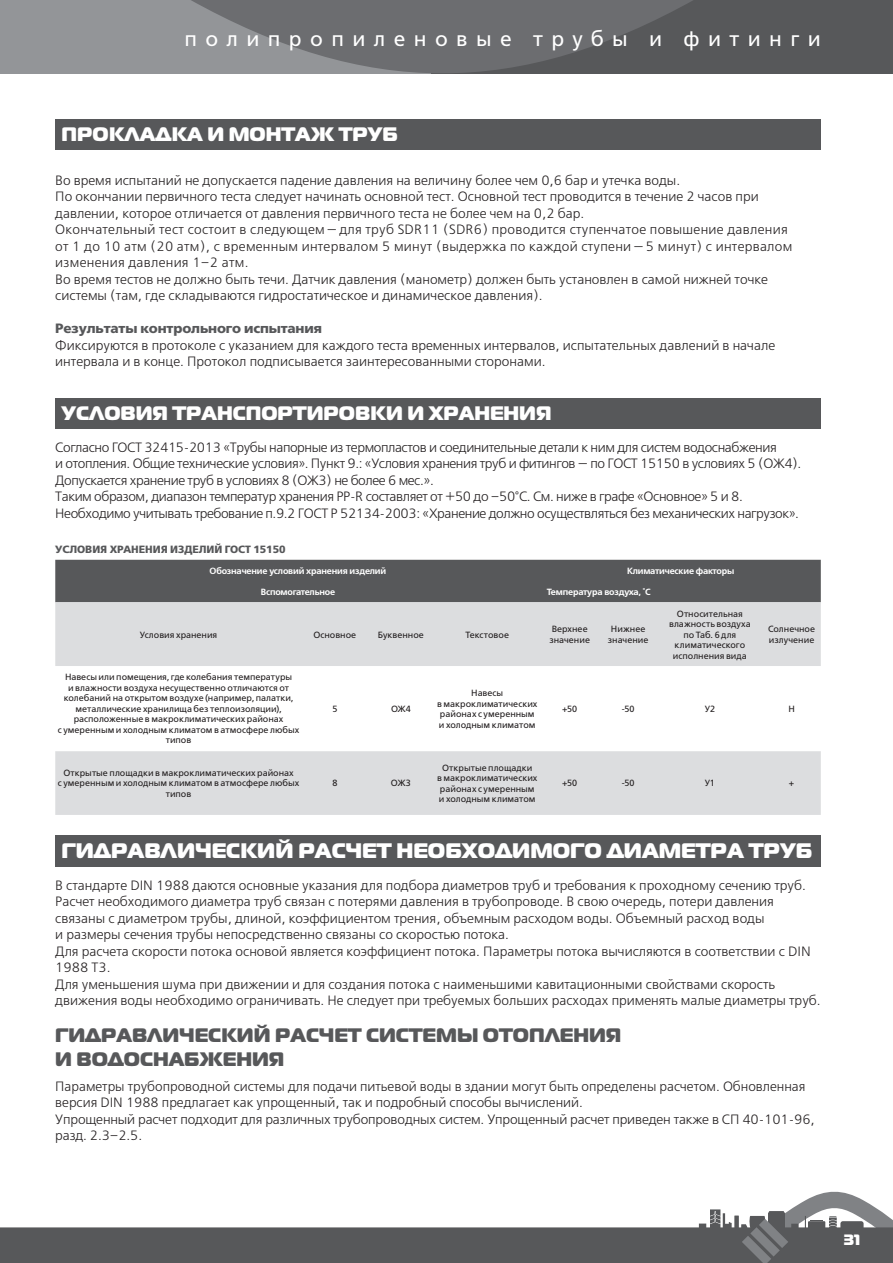
<style>
.page{position:relative;width:893px;height:1263px;background:#fff}
.page>*{position:absolute;margin:0;border:0;box-sizing:border-box;transform-origin:0 0}
.ZAG_PODRAZDEL{font:900 21px "Magistral C";color:#fff}
.t1{font:21px "Free Set C";letter-spacing:.4em;color:#fff}
.ZAG_PODRAZDEL-2{font:900 19.5px "Magistral C";color:#fff}
.ZAG{font:900 19.5px/24px "Magistral C";color:#57585a}
.t2{font:900 15px "Magistral C";color:#fff}
.text{font:300 13.5px/16.5px "Free Set C";color:#231f20}
.text-2{font:300 13.5px/16.5px "Free Set C";letter-spacing:-.03em;color:#231f20}
.text-3{font:300 13.5px/16.5px "Free Set C";letter-spacing:.02em;color:#231f20}
.text-4{font:700 13.5px "Free Set C";letter-spacing:-.01em;color:#57585a}
.zagolovok_table{font:700 10.5px "Free Set C";color:#57585a}
.text_table_centered{font:9px/10.5px "Free Set C";color:#231f20;text-align:center}
.podzagolovok_table{font:600 9px "Free Set C";letter-spacing:-.02em;color:#fff}
</style>
<div class="page">
<svg style="left:0;top:0;width:893px;height:74px;background:#717275"></svg>
<svg style="left:710px;top:1209px;width:10px;height:2px"></svg>
<svg style="left:0;top:1211px;width:742px;height:52px;fill:#57585a"></svg>
<svg style="left:742px;top:1191px;width:151px;height:72px"></svg>
<div style="left:55px;top:398px;width:766px;height:30px;background:#57585a"></div>
<div style="left:55px;top:835px;width:766px;height:31px;background:#57585a"></div>
<div style="left:55px;top:560px;width:766px;height:42px;background:#57585a"></div>
<div style="left:55px;top:602px;width:766px;height:213px;background:#dcdddf"></div>
<svg style="left:55px;top:666px;width:766px;height:85px"></svg>
<div style="left:55px;top:119px;width:766px;height:30px;background:#57585a"></div>
<h1 class="t1" style="left:185px;top:28px;width:638px">полипропиленовые трубы и фитинги</h1>
<p class="ZAG_PODRAZDEL-2" style="left:62px;top:122px;width:338px">ПРОКЛАДКА И МОНТАЖ ТРУБ</p>
<p class="text" style="left:55px;top:172px;width:626px">Во время испытаний не допускается падение давления на величину более чем 0,6 бар и утечка воды.</p>
<p class="text" style="left:55px;top:189px;width:705px">По окончании первичного теста следует начинать основной тест. Основной тест проводится в течение 2 часов при давлении, которое отличается от давления первичного теста не более чем на 0,2 бар.</p>
<p class="text-3" style="left:55px;top:222px;width:739px">Окончательный тест состоит в следующем — для труб SDR11 (SDR6) проводится ступенчатое повышение давления от 1 до 10 атм (20 атм), с временным интервалом 5 минут (выдержка по каждой ступени — 5 минут) с интервалом изменения давления 1–2 атм.</p>
<p class="text" style="left:55px;top:271px;width:714px">Во время тестов не должно быть течи. Датчик давления (манометр) должен быть установлен в самой нижней точке системы (там, где складываются гидростатическое и динамическое давления).</p>
<p class="text-4" style="left:55px;top:321px;width:268px">Результаты контрольного испытания</p>
<p class="text" style="left:55px;top:337px;width:721px">Фиксируются в протоколе с указанием для каждого теста временных интервалов, испытательных давлений в начале интервала и в конце. Протокол подписывается заинтересованными сторонами.</p>
<p class="ZAG_PODRAZDEL-2" style="left:62px;top:400px;width:491px">УСЛОВИЯ ТРАНСПОРТИРОВКИ И ХРАНЕНИЯ</p>
<p class="text-2" style="left:55px;top:439px;width:747px">Согласно ГОСТ 32415-2013 «Трубы напорные из термопластов и соединительные детали к ним для систем водоснабжения<br>и отопления. Общие технические условия». Пункт 9.: «Условия хранения труб и фитингов — по ГОСТ 15150 в условиях 5 (ОЖ4).<br>Допускается хранение труб в условиях 8 (ОЖ3) не более 6 мес.».</p>
<p class="text-2" style="left:55px;top:489px;width:689px">Таким образом, диапазон температур хранения PP-R составляет от +50 до –50°С. См. ниже в графе «Основное» 5 и 8.</p>
<p class="text-2" style="left:55px;top:505px;width:745px">Необходимо учитывать требование п.9.2 ГОСТ Р 52134-2003: «Хранение должно осуществляться без механических нагрузок».</p>
<p class="zagolovok_table" style="left:55px;top:543px;width:232px">УСЛОВИЯ ХРАНЕНИЯ ИЗДЕЛИЙ ГОСТ 15150</p>
<p class="podzagolovok_table" style="left:210px;top:565px;width:178px">Обозначение условий хранения изделий</p>
<p class="podzagolovok_table" style="left:627px;top:565px;width:109px">Климатические факторы</p>
<p class="podzagolovok_table" style="left:261px;top:587px;width:76px">Вспомогательное</p>
<p class="podzagolovok_table" style="left:547px;top:587px;width:106px">Температура воздуха, °С</p>
<p class="text_table_centered" style="left:140px;top:629px;width:79px">Условия хранения</p>
<p class="text_table_centered" style="left:313px;top:629px;width:44px">Основное</p>
<p class="text_table_centered" style="left:378px;top:629px;width:48px">Буквенное</p>
<p class="text_table_centered" style="left:466px;top:629px;width:45px">Текстовое</p>
<p class="text_table_centered" style="left:549px;top:624px;width:42px;text-align:left">Верхнее значение</p>
<p class="text_table_centered" style="left:608px;top:624px;width:42px">Нижнее значение</p>
<p class="text_table_centered" style="left:669px;top:608px;width:83px">Относительная влажность воздуха по Таб. 6 для климатического исполнения вида</p>
<p class="text_table_centered" style="left:768px;top:624px;width:49px;text-align:left">Солнечное излучение</p>
<p class="text_table_centered" style="left:58px;top:672px;width:243px">Навесы или помещения, где колебания температуры<br>и влажности воздуха несущественно отличаются от колебаний на открытом воздухе (например, палатки, металлические хранилища без теплоизоляции), расположенные в макроклиматических районах<br>с умеренным и холодным климатом в атмосфере любых типов</p>
<p class="text_table_centered" style="left:332px;top:704px;width:7px">5</p>
<p class="text_table_centered" style="left:391px;top:704px;width:21px">ОЖ4</p>
<p class="text_table_centered" style="left:58px;top:768px;width:243px">Открытые площадки в макроклиматических районах<br>с умеренным и холодным климатом в атмосфере любых типов</p>
<p class="text_table_centered" style="left:332px;top:778px;width:7px">8</p>
<p class="text_table_centered" style="left:391px;top:778px;width:22px">ОЖ3</p>
<p class="text_table_centered" style="left:437px;top:688px;width:102px">Навесы<br>в макроклиматических районах с умеренным и холодным климатом</p>
<p class="text_table_centered" style="left:437px;top:762px;width:102px">Открытые площадки<br>в макроклиматических районах с умеренным и холодным климатом</p>
<p class="text_table_centered" style="left:562px;top:704px;width:17px">+50</p>
<p class="text_table_centered" style="left:622px;top:704px;width:14px">-50</p>
<p class="text_table_centered" style="left:705px;top:704px;width:12px">У2</p>
<p class="text_table_centered" style="left:788px;top:704px;width:8px">Н</p>
<p class="text_table_centered" style="left:562px;top:778px;width:17px">+50</p>
<p class="text_table_centered" style="left:622px;top:778px;width:14px">-50</p>
<p class="text_table_centered" style="left:705px;top:778px;width:11px">У1</p>
<p class="text_table_centered" style="left:789px;top:778px;width:7px">+</p>
<p class="ZAG_PODRAZDEL" style="left:62px;top:837px;width:752px">ГИДРАВЛИЧЕСКИЙ РАСЧЕТ НЕОБХОДИМОГО ДИАМЕТРА ТРУБ</p>
<p class="text" style="left:55px;top:877px;width:752px">В стандарте DIN 1988 даются основные указания для подбора диаметров труб и требования к проходному сечению труб.<br>Расчет необходимого диаметра труб связан с потерями давления в трубопроводе. В свою очередь, потери давления связаны с диаметром трубы, длиной, коэффициентом трения, объемным расходом воды. Объемный расход воды<br>и размеры сечения трубы непосредственно связаны со скоростью потока.</p>
<p class="text" style="left:55px;top:943px;width:757px">Для расчета скорости потока основой является коэффициент потока. Параметры потока вычисляются в соответствии с DIN<br>1988 T3.</p>
<p class="text" style="left:55px;top:976px;width:767px">Для уменьшения шума при движении и для создания потока с наименьшими кавитационными свойствами скорость движения воды необходимо ограничивать. Не следует при требуемых больших расходах применять малые диаметры труб.</p>
<p class="ZAG" style="left:55px;top:1022px;width:568px">ГИДРАВЛИЧЕСКИЙ РАСЧЕТ СИСТЕМЫ ОТОПЛЕНИЯ<br>И ВОДОСНАБЖЕНИЯ</p>
<p class="text" style="left:55px;top:1079px;width:752px">Параметры трубопроводной системы для подачи питьевой воды в здании могут быть определены расчетом. Обновленная версия DIN 1988 предлагает как упрощенный, так и подробный способы вычислений.</p>
<p class="text" style="left:55px;top:1112px;width:761px">Упрощенный расчет подходит для различных трубопроводных систем. Упрощенный расчет приведен также в СП 40-101-96, разд. 2.3–2.5.</p>
<p class="t2" style="left:844px;top:1230px;width:18px">31</p>
</div>
